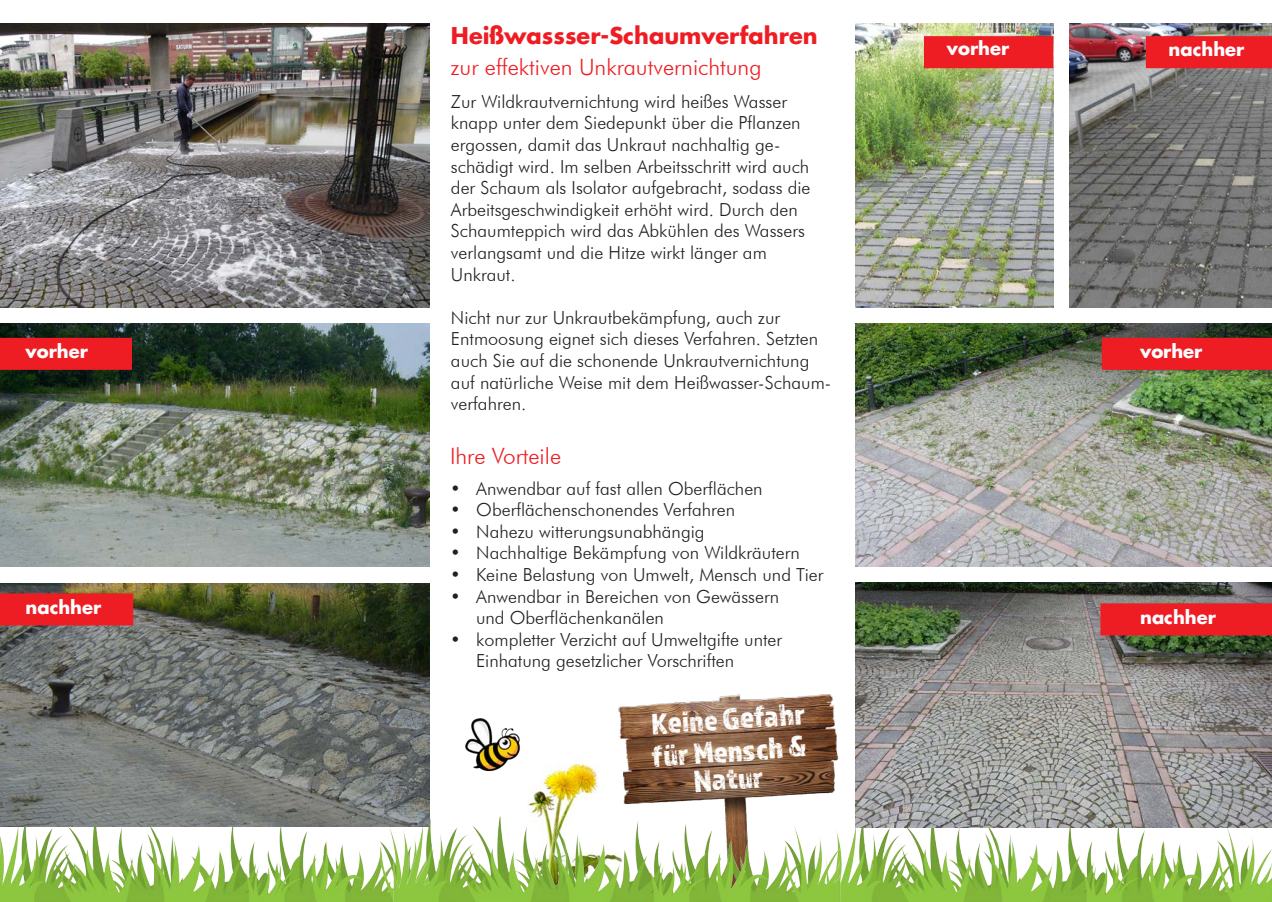
<style>
.page{position:relative;width:1272px;height:902px;background:#fff}
.page>*{position:absolute;margin:0;border:0;box-sizing:border-box;transform-origin:0 0}
.t1{font:31.5px "Almaq Rough";color:#fff}
.t2{font:300 22.5px "Futura BT";color:#ee1d23}
.t3{font:700 22.5px "Futura LT";color:#ee1d23}
.t4{font:300 18px/21.6px "Futura BT";color:#231f20}
.t5{font:700 18px "Futura LT";color:#fff}
</style>
<div class="page">
<img style="left:865px;top:827px;width:406px;height:74px">
<img style="left:618px;top:694px;width:221px;height:120px">
<img style="left:528px;top:753px;width:94px;height:61px">
<img style="left:0;top:445px;width:430px;height:456px">
<img style="left:371px;top:814px;width:494px;height:87px">
<img style="left:465px;top:718px;width:71px;height:79px">
<img style="left:0;top:324px;width:429px;height:242px">
<img style="left:0;top:583px;width:429px;height:243px">
<img style="left:0;top:23px;width:429px;height:284px">
<div style="left:0;top:338px;width:132px;height:32px;background:#ee1d23"></div>
<div style="left:0;top:593px;width:133px;height:32px;background:#ee1d23"></div>
<img style="left:855px;top:23px;width:198px;height:284px">
<img style="left:1069px;top:23px;width:202px;height:284px">
<img style="left:855px;top:324px;width:416px;height:242px">
<img style="left:855px;top:583px;width:416px;height:244px">
<div style="left:1101px;top:338px;width:170px;height:32px;background:#ee1d23"></div>
<div style="left:924px;top:36px;width:129px;height:32px;background:#ee1d23;border:2px solid #ee1d23"></div>
<div style="left:1145px;top:36px;width:126px;height:32px;background:#ee1d23"></div>
<div style="left:1100px;top:603px;width:171px;height:32px;background:#ee1d23"></div>
<p class="t5" style="left:26px;top:339px;width:64px">vorher</p>
<p class="t5" style="left:26px;top:595px;width:77px">nachher</p>
<p class="t3" style="left:451px;top:20px;width:368px">Heißwassser-Schaumverfahren</p>
<p class="t2" style="left:451px;top:54px;width:312px">zur effektiven Unkrautvernichtung</p>
<p class="t4" style="left:451px;top:90px;width:361px">Zur Wildkrautvernichtung wird heißes Wasser knapp unter dem Siedepunkt über die Pflanzen ergossen, damit das Unkraut nachhaltig ge&shy;schädigt wird. Im selben Arbeitsschritt wird auch der Schaum als Isolator aufgebracht, sodass die Arbeitsgeschwindigkeit erhöht wird. Durch den Schaumteppich wird das Abkühlen des Wassers verlangsamt und die Hitze wirkt länger am</p>
<p class="t4" style="left:451px;top:263px;width:66px">Unkraut.</p>
<p class="t4" style="left:451px;top:306px;width:381px">Nicht nur zur Unkrautbekämpfung, auch zur Entmoosung eignet sich dieses Verfahren. Setzten auch Sie auf die schonende Unkrautvernichtung auf natürliche Weise mit dem Heißwasser-Schaum&shy;verfahren.</p>
<p class="t2" style="left:450px;top:443px;width:113px">Ihre Vorteile</p>
<p class="t4" style="left:450px;top:477px;width:314px">• Anwendbar auf fast allen Oberflächen</p>
<p class="t4" style="left:450px;top:499px;width:286px">• Oberflächenschonendes Verfahren</p>
<p class="t4" style="left:450px;top:520px;width:256px">• Nahezu witterungsunabhängig</p>
<p class="t4" style="left:450px;top:542px;width:351px">• Nachhaltige Bekämpfung von Wildkräutern</p>
<p class="t4" style="left:450px;top:563px;width:375px">• Keine Belastung von Umwelt, Mensch und Tier</p>
<p class="t4" style="left:450px;top:585px;width:330px">• Anwendbar in Bereichen von Gewässern</p>
<p class="t4" style="left:476px;top:607px;width:189px">und Oberflächenkanälen</p>
<p class="t4" style="left:450px;top:628px;width:334px">• kompletter Verzicht auf Umweltgifte unter</p>
<p class="t4" style="left:476px;top:650px;width:259px">Einhatung gesetzlicher Vorschriften</p>
<p class="t1" style="left:650px;top:705px;width:156px;rotate:-4deg">Keine Gefahr</p>
<p class="t1" style="left:650px;top:737px;width:156px;rotate:-4deg">für Mensch &amp;</p>
<p class="t1" style="left:693px;top:762px;width:71px;rotate:-4deg">Natur</p>
<p class="t5" style="left:946px;top:36px;width:64px">vorher</p>
<p class="t5" style="left:1168px;top:38px;width:77px">nachher</p>
<p class="t5" style="left:1140px;top:339px;width:64px">vorher</p>
<p class="t5" style="left:1140px;top:605px;width:77px">nachher</p>
</div>
